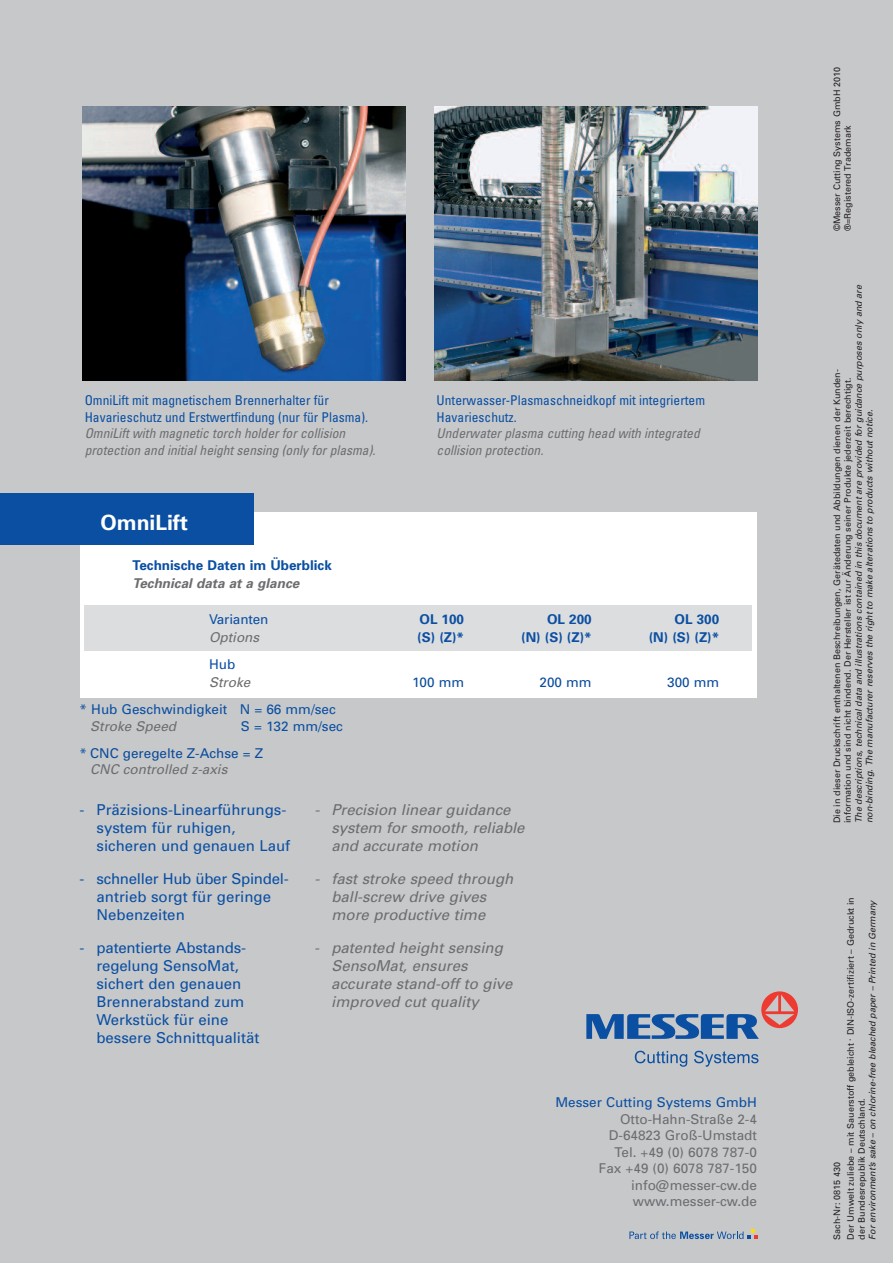
<style>
.page{position:relative;width:893px;height:1263px;background:#c7c8ca}
.page>*{position:absolute;margin:0;border:0;box-sizing:border-box;transform-origin:0 0}
.t1{font:700 21px "Univers";color:#fff}
.t2{font:15px/18px "Univers";color:#0a4fa2}
.t3{font:italic 15px/18px "Univers";color:#6c6d70}
.t4{font:italic condensed 13.5px/16.5px "Univers";color:#6c6d70}
.t5{font:condensed 13.5px/16.5px "Univers";color:#0a4fa2}
.t6{font:13.5px/16.5px "Univers";color:#6c6d70;text-align:right}
.t7{font:700 13.5px "Univers";color:#0a4fa2}
.t8{font:13.5px "Univers";color:#0a4fa2}
.t9{font:13.5px/27px "Univers";color:#0a4b9b}
.t10{font:italic 13.5px "Univers";color:#6c6d70}
.t11{font:italic 700 13.5px "Univers";color:#6c6d70}
.t12{font:9px/10.8px "Univers";color:#231f20}
.t13{font:italic 9px/10.8px "Univers";color:#231f20}
.s1{color:#0a4fa2}
</style>
<div class="page">
<svg style="left:586px;top:991px;width:212px;height:48px"></svg>
<svg style="left:635px;top:1051px;width:52px;height:16px"></svg>
<svg style="left:694px;top:1051px;width:64px;height:16px"></svg>
<svg style="left:629px;top:1229px;width:129px;height:10px"></svg>
<img style="left:82px;top:106px;width:324px;height:274px">
<img style="left:434px;top:106px;width:324px;height:274px">
<div style="left:80px;top:512px;width:676px;height:185px;background:#fff"></div>
<div style="left:0;top:493px;width:254px;height:51px;background:#0a4fa2"></div>
<div style="left:84px;top:605px;width:668px;height:46px;background:#dcdddf"></div>
<h3 class="t5" style="left:85px;top:393px;width:285px">OmniLift mit magnetischem Brennerhalter für<br>Havarieschutz und Erstwertfindung (nur für Plasma).</h3>
<h3 class="t4" style="left:85px;top:426px;width:292px">OmniLift with magnetic torch holder for collision protection and initial height sensing (only for plasma).</h3>
<h3 class="t5" style="left:437px;top:393px;width:270px">Unterwasser-Plasmaschneidkopf mit integriertem<br>Havarieschutz.</h3>
<h3 class="t4" style="left:437px;top:426px;width:265px">Underwater plasma cutting head with integrated collision protection.</h3>
<h1 class="t1" style="left:101px;top:515px;width:89px">OmniLift</h1>
<h3 class="t7" style="left:132px;top:561px;width:201px">Technische Daten im Überblick</h3>
<h3 class="t11" style="left:132px;top:579px;width:168px">Technical data at a glance</h3>
<h3 class="t8" style="left:209px;top:615px;width:61px">Varianten</h3>
<h3 class="t7" style="left:419px;top:615px;width:46px">OL 100</h3>
<h3 class="t7" style="left:547px;top:615px;width:46px">OL 200</h3>
<h3 class="t7" style="left:675px;top:615px;width:46px">OL 300</h3>
<h3 class="t10" style="left:209px;top:633px;width:52px">Options</h3>
<h3 class="t7" style="left:417px;top:633px;width:48px">(S) (Z)*</h3>
<h3 class="t7" style="left:521px;top:633px;width:72px">(N) (S) (Z)*</h3>
<h3 class="t7" style="left:649px;top:633px;width:72px">(N) (S) (Z)*</h3>
<h3 class="t8" style="left:209px;top:660px;width:28px">Hub</h3>
<h3 class="t10" style="left:209px;top:678px;width:43px">Stroke</h3>
<h3 class="t9" style="left:412px;top:670px;width:54px">100 mm</h3>
<h3 class="t9" style="left:540px;top:670px;width:54px">200 mm</h3>
<h3 class="t9" style="left:667px;top:670px;width:54px">300 mm</h3>
<h3 class="t8" style="left:80px;top:704px;width:258px">* Hub Geschwindigkeit N = 66 mm/sec</h3>
<h3 class="t10" style="left:90px;top:721px;width:87px">Stroke Speed</h3>
<h3 class="t9" style="left:80px;top:713px;width:265px;text-indent:161px"><span class="s1">S = 132 mm/sec *</span> CNC geregelte Z-Achse = Z</h3>
<h3 class="t10" style="left:90px;top:764px;width:139px">CNC controlled z-axis</h3>
<h2 class="t2" style="left:96px;top:802px;width:195px;text-indent:-17px">- Präzisions-Linearführungs&shy;system für ruhigen, sicheren und genauen Lauf</h2>
<h2 class="t2" style="left:96px;top:871px;width:194px;text-indent:-17px">- schneller Hub über Spindel&shy;antrieb sorgt für geringe<br>Nebenzeiten</h2>
<h2 class="t2" style="left:96px;top:940px;width:164px;text-indent:-17px">- patentierte Abstands&shy;regelung SensoMat‚ sichert den genauen<br>Brennerabstand zum<br>Werkstück für eine bessere Schnittqualität</h2>
<h2 class="t3" style="left:331px;top:802px;width:195px;text-indent:-17px">- Precision linear guidance system for smooth, reliable and accurate motion</h2>
<h2 class="t3" style="left:331px;top:871px;width:184px;text-indent:-17px">- fast stroke speed through ball-screw drive gives more productive time</h2>
<h2 class="t3" style="left:331px;top:940px;width:183px;text-indent:-17px">- patented height sensing<br>SensoMat‚ ensures accurate stand-off to give improved cut quality</h2>
<h3 class="t8" style="left:556px;top:1097px;width:203px">Messer Cutting Systems GmbH</h3>
<h3 class="t6" style="left:599px;top:1112px;width:159px">Otto-Hahn-Straße 2-4<br>D-64823 Groß-Umstadt<br>Tel. +49 (0) 6078 787-0<br>Fax +49 (0) 6078 787-150 info@messer-cw.de www.messer-cw.de</h3>
<p class="t12" style="left:832px;top:231px;width:166px;rotate:-90deg">©Messer Cutting Systems GmbH 2010 ®=Registered Trademark</p>
<p class="t13" style="left:854px;top:823px;width:540px;rotate:-90deg">The descriptions, technical data and illustrations contained in this document are provided for guidance purposes only and are non-binding. The manufacturer reserves the right to make alterations to products without notice.</p>
<p class="t12" style="left:832px;top:823px;width:456px;rotate:-90deg">Die in dieser Druckschrift enthaltenen Beschreibungen, Gerätedaten und Abbildungen dienen der Kunden&shy;information und sind nicht bindend. Der Hersteller ist zur Änderung seiner Produkte jederzeit berechtigt.</p>
<p class="t12" style="left:831px;top:1240px;width:344px;line-height:13.8px;rotate:-90deg">Sach-Nr: 0815 430<br>Der Umwelt zuliebe – mit Sauerstoff gebleicht . DIN-ISO-zertifiziert – Gedruckt in</p>
<p class="t13" style="left:868px;top:1240px;width:341px;rotate:-90deg">For environment’s sake – on chlorine-free bleached paper – Printed in Germany</p>
<p class="t12" style="left:857px;top:1240px;width:143px;rotate:-90deg">der Bundesrepublik Deutschland.</p>
</div>
